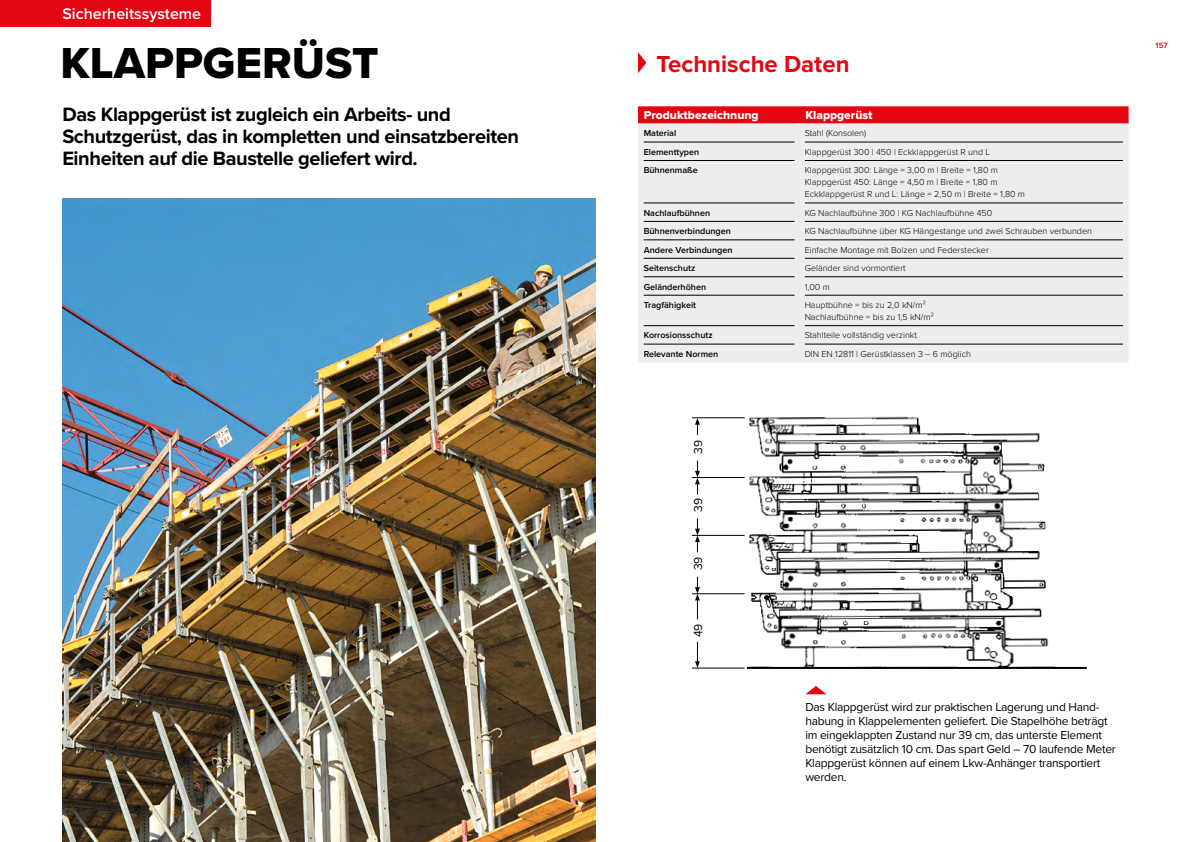
<style>
.page{position:relative;width:1191px;height:842px;background:#fff}
.page>*{position:absolute;margin:0;border:0;box-sizing:border-box;transform-origin:0 0}
.t1{font:45px "Proxima Nova Extrabld";color:#000}
.t2{font:700 24px "Proxima Nova";color:#e30613}
.t3{font:700 20px/22px "Proxima Nova";letter-spacing:-.02em;color:#000}
.t4{font:600 16px "Proxima Nova";color:#fff}
.t5{font:12px/14px "Proxima Nova";letter-spacing:-.02em;color:#000}
.t6{font:12px "Proxima Nova Extrabld";color:#fff}
.t7{font:300 9px/12px "Proxima Nova";color:#000}
.t8{font:600 9px "Proxima Nova";color:#000}
.t9{font:600 8px "Proxima Nova";color:#e30613}
</style>
<div class="page">
<svg style="left:638px;top:52px;width:8px;height:21px"></svg>
<svg style="left:806px;top:686px;width:20px;height:8px"></svg>
<hr style="left:692px;top:417px;width:52px;height:1px;background:#000">
<svg style="left:695px;top:642px;width:5px;height:26px"></svg>
<svg style="left:695px;top:418px;width:5px;height:17px"></svg>
<svg style="left:695px;top:460px;width:5px;height:35px"></svg>
<svg style="left:695px;top:518px;width:5px;height:34px"></svg>
<svg style="left:695px;top:577px;width:5px;height:42px"></svg>
<hr style="left:692px;top:477px;width:52px;height:1px;background:#000">
<hr style="left:692px;top:535px;width:52px;height:1px;background:#000">
<hr style="left:692px;top:593px;width:52px;height:1px;background:#000">
<hr style="left:692px;top:668px;width:52px;height:1px;background:#000">
<hr style="left:747px;top:667px;width:339px;height:2px;background:#000">
<img style="left:748px;top:416px;width:306px;height:251px">
<div style="left:0;top:0;width:210px;height:27px;background:#e30613"></div>
<svg style="left:638px;top:106px;width:490px;height:18px;background:#e4121f"></svg>
<div style="left:638px;top:124px;width:490px;height:239px;background:#ededed"></div>
<hr style="left:643px;top:142px;width:151px;height:1px;background:#000">
<hr style="left:804px;top:142px;width:319px;height:1px;background:#000">
<hr style="left:643px;top:160px;width:151px;height:1px;background:#000">
<hr style="left:804px;top:160px;width:319px;height:1px;background:#000">
<hr style="left:643px;top:203px;width:151px;height:1px;background:#000">
<hr style="left:804px;top:203px;width:319px;height:1px;background:#000">
<hr style="left:643px;top:221px;width:151px;height:1px;background:#000">
<hr style="left:804px;top:221px;width:319px;height:1px;background:#000">
<hr style="left:643px;top:240px;width:151px;height:1px;background:#000">
<hr style="left:804px;top:240px;width:319px;height:1px;background:#000">
<hr style="left:643px;top:258px;width:151px;height:1px;background:#000">
<hr style="left:804px;top:258px;width:319px;height:1px;background:#000">
<hr style="left:643px;top:276px;width:151px;height:1px;background:#000">
<hr style="left:804px;top:276px;width:319px;height:1px;background:#000">
<hr style="left:643px;top:295px;width:151px;height:1px;background:#000">
<hr style="left:804px;top:295px;width:319px;height:1px;background:#000">
<hr style="left:643px;top:325px;width:151px;height:1px;background:#000">
<hr style="left:804px;top:325px;width:319px;height:1px;background:#000">
<hr style="left:643px;top:344px;width:151px;height:1px;background:#000">
<hr style="left:804px;top:344px;width:319px;height:1px;background:#000">
<div style="left:794px;top:124px;width:10px;height:18px;background:#ededed"></div>
<div style="left:794px;top:142px;width:10px;height:18px;background:#ededed"></div>
<div style="left:794px;top:160px;width:10px;height:43px;background:#ededed"></div>
<div style="left:794px;top:203px;width:10px;height:18px;background:#ededed"></div>
<div style="left:794px;top:221px;width:10px;height:19px;background:#ededed"></div>
<div style="left:794px;top:240px;width:10px;height:18px;background:#ededed"></div>
<div style="left:794px;top:258px;width:10px;height:19px;background:#ededed"></div>
<div style="left:794px;top:277px;width:10px;height:18px;background:#ededed"></div>
<div style="left:794px;top:295px;width:10px;height:31px;background:#ededed"></div>
<div style="left:794px;top:326px;width:10px;height:18px;background:#ededed"></div>
<div style="left:794px;top:344px;width:10px;height:19px;background:#ededed"></div>
<img style="left:62px;top:198px;width:533px;height:644px">
<h3 class="t4" style="left:62px;top:2px;width:140px">Sicherheitssysteme</h3>
<h1 class="t1" style="left:60px;top:30px;width:320px">KLAPPGERÜST</h1>
<h3 class="t3" style="left:62px;top:103px;width:458px">Das Klappgerüst ist zugleich ein Arbeits- und<br>Schutzgerüst, das in kompletten und einsatzbereiten<br>Einheiten auf die Baustelle geliefert wird.</h3>
<h2 class="t2" style="left:656px;top:46px;width:195px">Technische Daten</h2>
<h3 class="t6" style="left:643px;top:106px;width:116px">Produktbezeichnung</h3>
<h3 class="t6" style="left:805px;top:106px;width:69px">Klappgerüst</h3>
<p class="t8" style="left:643px;top:127px;width:34px">Material</p>
<p class="t7" style="left:804px;top:127px;width:63px">Stahl (Konsolen)</p>
<p class="t8" style="left:643px;top:145px;width:57px">Elementtypen</p>
<p class="t7" style="left:804px;top:145px;width:187px">Klappgerüst 300 | 450 | Eckklappgerüst R und L</p>
<p class="t8" style="left:643px;top:164px;width:56px">Bühnenmaße</p>
<p class="t7" style="left:804px;top:164px;width:222px">Klappgerüst 300: Länge = 3,00 m | Breite = 1,80 m<br>Klappgerüst 450: Länge = 4,50 m | Breite = 1,80 m<br>Eckklappgerüst R und L: Länge = 2,50 m | Breite = 1,80 m</p>
<p class="t8" style="left:643px;top:206px;width:68px">Nachlaufbühnen</p>
<p class="t7" style="left:804px;top:206px;width:189px">KG Nachlaufbühne 300 | KG Nachlaufbühne 450</p>
<p class="t8" style="left:643px;top:224px;width:89px">Bühnenverbindungen</p>
<p class="t7" style="left:804px;top:225px;width:289px">KG Nachlaufbühne über KG Hängestange und zwei Schrauben verbunden</p>
<p class="t8" style="left:643px;top:243px;width:90px">Andere Verbindungen</p>
<p class="t7" style="left:804px;top:243px;width:186px">Einfache Montage mit Bolzen und Federstecker</p>
<p class="t8" style="left:643px;top:261px;width:53px">Seitenschutz</p>
<p class="t7" style="left:804px;top:262px;width:103px">Geländer sind vormontiert</p>
<p class="t8" style="left:643px;top:280px;width:64px">Geländerhöhen</p>
<p class="t7" style="left:804px;top:280px;width:27px">1,00 m</p>
<p class="t8" style="left:643px;top:298px;width:54px">Tragfähigkeit</p>
<p class="t7" style="left:804px;top:298px;width:131px">Hauptbühne = bis zu 2,0 kN/m²<br>Nachlaufbühne = bis zu 1,5 kN/m²</p>
<p class="t8" style="left:643px;top:329px;width:70px">Korrosionsschutz</p>
<p class="t7" style="left:804px;top:329px;width:114px">Stahlteile vollständig verzinkt</p>
<p class="t8" style="left:643px;top:347px;width:76px">Relevante Normen</p>
<p class="t7" style="left:804px;top:347px;width:168px">DIN EN 12811 | Gerüstklassen 3 – 6 möglich</p>
<h3 class="t5" style="left:690px;top:454px;width:15px;rotate:-90deg">39</h3>
<h3 class="t5" style="left:690px;top:512px;width:15px;rotate:-90deg">39</h3>
<h3 class="t5" style="left:690px;top:570px;width:15px;rotate:-90deg">39</h3>
<h3 class="t5" style="left:690px;top:637px;width:15px;rotate:-90deg">49</h3>
<p class="t5" style="left:805px;top:699px;width:312px">Das Klappgerüst wird zur praktischen Lagerung und Hand&shy;habung in Klappelementen geliefert. Die Stapelhöhe beträgt im eingeklappten Zustand nur 39 cm, das unterste Element benötigt zusätzlich 10 cm. Das spart Geld – 70 laufende Meter Klappgerüst können auf einem Lkw-Anhänger transportiert werden.</p>
<p class="t9" style="left:1155px;top:39px;width:14px">157</p>
</div>
